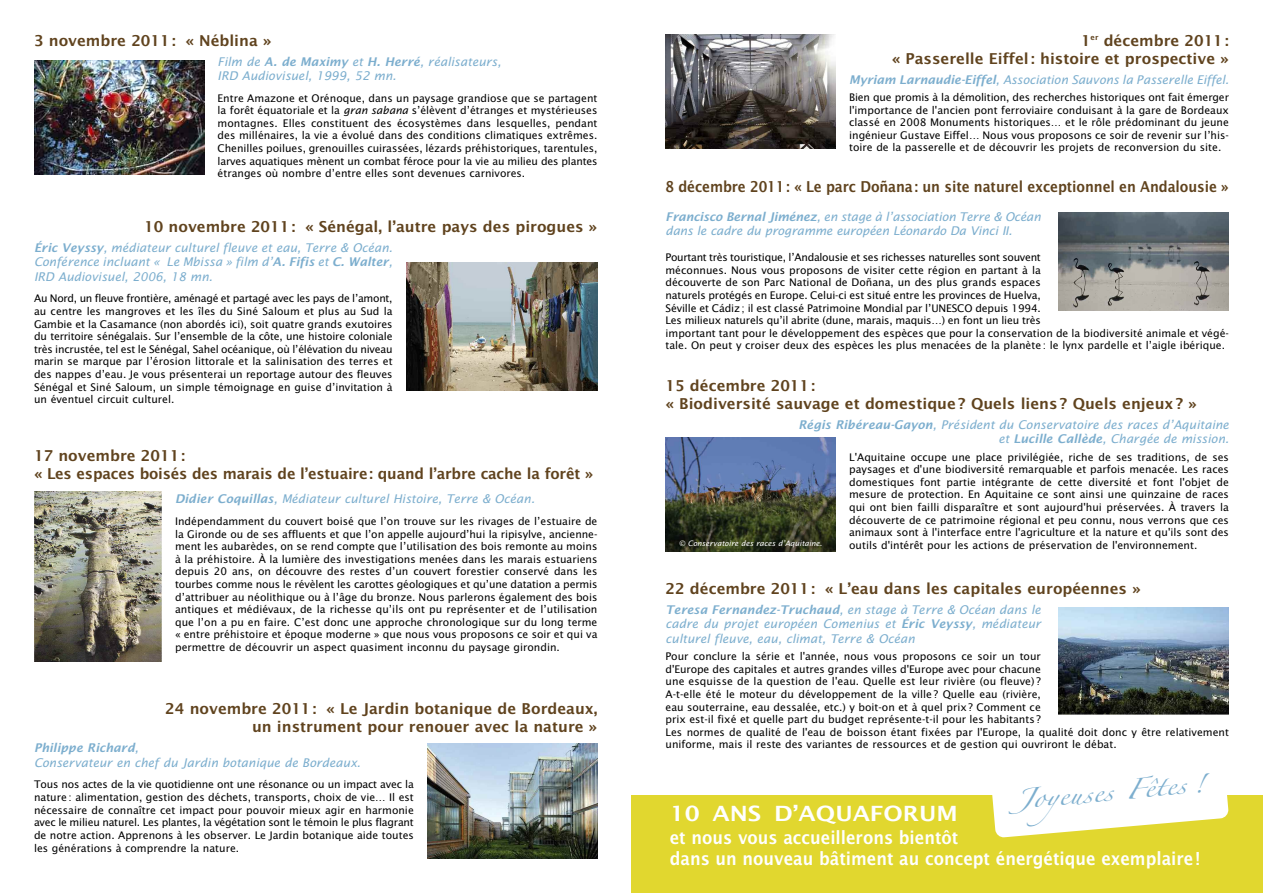
<style>
.page{position:relative;width:1263px;height:893px;background:#fff}
.page>*{position:absolute;margin:0;border:0;box-sizing:border-box;transform-origin:0 0}
.t1{font:600 21px "Lucida Sans";color:#fff;scale:1.12 1}
.t2{font:600 18px/21.6px "Lucida Sans";color:#fff;scale:.9 1}
.t3{font:18px "Zapfino";color:#7caece;scale:1.2 1}
.t4{font:600 15px/18px "Lucida Sans";color:#60431e;text-align:right}
.t5{font:600 15px "Lucida Sans";color:#60431e;scale:.9 1}
.t6{font:italic 12px/14.4px "Lucida Sans";color:#7caece}
.t7{font:10.5px/12.6px "Lucida Sans";color:#000;text-align:justify}
.t8{font:italic 7.5px "Lucida Sans";color:#fff}
.s1{font-weight:600}
.s2{font-style:italic}
</style>
<div class="page">
<img style="left:665px;top:438px;width:171px;height:113px">
<img style="left:34px;top:61px;width:170px;height:114px">
<img style="left:406px;top:263px;width:191px;height:127px">
<img style="left:1059px;top:213px;width:170px;height:98px">
<img style="left:665px;top:34px;width:171px;height:115px">
<div style="left:631px;top:795px;width:632px;height:98px;background:#e1d72f"></div>
<svg style="left:992px;top:795px;width:237px;height:43px"></svg>
<img style="left:34px;top:491px;width:127px;height:171px">
<img style="left:1059px;top:608px;width:170px;height:106px">
<img style="left:427px;top:744px;width:170px;height:114px">
<h3 class="t4" style="left:34px;top:31px;width:239px">3 novembre 2011 : « Néblina »</h3>
<p class="t6" style="left:218px;top:54px;width:285px">Film de <span class="s1">A. de Maximy</span> et <span class="s1">H. Herré</span>, réalisateurs,<br>IRD Audiovisuel, 1999, 52 mn.</p>
<p class="t7" style="left:218px;top:92px;width:381px">Entre Amazone et Orénoque, dans un paysage grandiose que se partagent la forêt équatoriale et la <span class="s2">gran sabana</span> s’élèvent d’étranges et mystérieuses montagnes. Elles constituent des écosystèmes dans lesquelles, pendant des millénaires, la vie a évolué dans des conditions climatiques extrêmes.<br>Chenilles poilues, grenouilles cuirassées, lézards préhistoriques, tarentules, larves aquatiques mènent un combat féroce pour la vie au milieu des plantes étranges où nombre d’entre elles sont devenues carnivores.</p>
<h3 class="t4" style="left:144px;top:218px;width:455px">10 novembre 2011 : « Sénégal, l’autre pays des pirogues »</h3>
<p class="t6" style="left:34px;top:241px;width:360px;text-align:justify"><span class="s1">Éric Veyssy</span>, médiateur culturel fleuve et eau, Terre &amp; Océan.<br>Conférence incluant « Le Mbissa » film d’<span class="s1">A. Fifis</span> et <span class="s1">C. Walter</span>, IRD Audiovisuel, 2006, 18 mn.</p>
<p class="t7" style="left:34px;top:292px;width:360px">Au Nord, un fleuve frontière, aménagé et partagé avec les pays de l’amont, au centre les mangroves et les îles du Siné Saloum et plus au Sud la Gambie et la Casamance (non abordés ici), soit quatre grands exutoires du territoire sénégalais. Sur l’ensemble de la côte, une histoire coloniale très incrustée, tel est le Sénégal, Sahel océanique, où l’élévation du niveau marin se marque par l’érosion littorale et la salinisation des terres et des nappes d’eau. Je vous présenterai un reportage autour des fleuves Sénégal et Siné Saloum, un simple témoignage en guise d’invitation à un éventuel circuit culturel.</p>
<h3 class="t4" style="left:34px;top:447px;width:561px;text-align:left">17 novembre 2011 :<br>« Les espaces boisés des marais de l’estuaire: quand l’arbre cache la forêt »</h3>
<p class="t6" style="left:175px;top:492px;width:361px"><span class="s1">Didier Coquillas</span>, Médiateur culturel Histoire, Terre &amp; Océan.</p>
<p class="t7" style="left:175px;top:515px;width:424px">Indépendamment du couvert boisé que l’on trouve sur les rivages de l’estuaire de la Gironde ou de ses affluents et que l’on appelle aujourd’hui la ripisylve, ancienne&shy;ment les aubarèdes, on se rend compte que l’utilisation des bois remonte au moins à la préhistoire. À la lumière des investigations menées dans les marais estuariens depuis 20 ans, on découvre des restes d’un couvert forestier conservé dans les tourbes comme nous le révèlent les carottes géologiques et qu’une datation a permis d’attribuer au néolithique ou à l’âge du bronze. Nous parlerons également des bois antiques et médiévaux, de la richesse qu’ils ont pu représenter et de l’utilisation que l’on a pu en faire. C’est donc une approche chronologique sur du long terme « entre préhistoire et époque moderne » que nous vous proposons ce soir et qui va permettre de découvrir un aspect quasiment inconnu du paysage girondin.</p>
<h3 class="t4" style="left:165px;top:700px;width:434px">24 novembre 2011 : « Le Jardin botanique de Bordeaux, un instrument pour renouer avec la nature »</h3>
<p class="t6" style="left:34px;top:741px;width:328px"><span class="s1">Philippe Richard</span>,<br>Conservateur en chef du Jardin botanique de Bordeaux.</p>
<p class="t7" style="left:34px;top:778px;width:381px">Tous nos actes de la vie quotidienne ont une résonance ou un impact avec la nature : alimentation, gestion des déchets, transports, choix de vie… Il est nécessaire de connaître cet impact pour pouvoir mieux agir en harmonie avec le milieu naturel. Les plantes, la végétation sont le témoin le plus flagrant de notre action. Apprenons à les observer. Le Jardin botanique aide toutes les générations à comprendre la nature.</p>
<h3 class="t4" style="left:892px;top:31px;width:339px">1<sup>er</sup> décembre 2011 :<br>« Passerelle Eiffel : histoire et prospective »</h3>
<p class="t6" style="left:849px;top:72px;width:381px"><span class="s1">Myriam Larnaudie-Eiffel</span>, Association Sauvons la Passerelle Eiffel.</p>
<p class="t7" style="left:849px;top:91px;width:381px">Bien que promis à la démolition, des recherches historiques ont fait émerger l'importance de l'ancien pont ferroviaire conduisant à la gare de Bordeaux classé en 2008 Monuments historiques… et le rôle prédominant du jeune ingénieur Gustave Eiffel… Nous vous proposons ce soir de revenir sur l’his&shy;toire de la passerelle et de découvrir les projets de reconversion du site.</p>
<h3 class="t5" style="left:665px;top:178px;width:627px">8 décembre 2011: « Le parc Doñana : un site naturel exceptionnel en Andalousie »</h3>
<p class="t6" style="left:665px;top:210px;width:377px"><span class="s1">Francisco Bernal Jiménez</span>, en stage à l’association Terre &amp; Océan dans le cadre du programme européen Léonardo Da Vinci II.</p>
<p class="t7" style="left:665px;top:251px;width:565px;text-align:left">Pourtant très touristique, l’Andalousie et ses richesses naturelles sont souvent<br>méconnues. Nous vous proposons de visiter cette région en partant à la<br>découverte de son Parc National de Doñana, un des plus grands espaces<br>naturels protégés en Europe. Celui-ci est situé entre les provinces de Huelva,<br>Séville et Cádiz; il est classé Patrimoine Mondial par l’UNESCO depuis 1994.<br>Les milieux naturels qu’il abrite (dune, marais, maquis…) en font un lieu très<br>important tant pour le développement des espèces que pour la conservation de la biodiversité animale et végé&shy;tale. On peut y croiser deux des espèces les plus menacées de la planète : le lynx pardelle et l’aigle ibérique.</p>
<h3 class="t4" style="left:665px;top:377px;width:533px;text-align:left">15 décembre 2011 :<br>« Biodiversité sauvage et domestique ? Quels liens ? Quels enjeux ? »</h3>
<p class="t6" style="left:798px;top:417px;width:432px;text-align:right"><span class="s1">Régis Ribéreau-Gayon</span>, Président du Conservatoire des races d’Aquitaine et <span class="s1">Lucille Callède</span>, Chargée de mission.</p>
<p class="t7" style="left:849px;top:451px;width:381px">L'Aquitaine occupe une place privilégiée, riche de ses traditions, de ses paysages et d'une biodiversité remarquable et parfois menacée. Les races domestiques font partie intégrante de cette diversité et font l'objet de mesure de protection. En Aquitaine ce sont ainsi une quinzaine de races qui ont bien failli disparaître et sont aujourd'hui préservées. À travers la découverte de ce patrimoine régional et peu connu, nous verrons que ces animaux sont à l'interface entre l'agriculture et la nature et qu'ils sont des outils d'intérêt pour les actions de préservation de l'environnement.</p>
<p class="t8" style="left:679px;top:539px;width:145px">© Conservatoire des races d’Aquitaine.</p>
<h3 class="t4" style="left:665px;top:580px;width:477px">22 décembre 2011 : « L’eau dans les capitales européennes »</h3>
<p class="t6" style="left:665px;top:602px;width:377px;text-align:justify"><span class="s1">Teresa Fernandez-Truchaud</span>, en stage à Terre &amp; Océan dans le cadre du projet européen Comenius et <span class="s1">Éric Veyssy</span>, médiateur culturel fleuve, eau, climat, Terre &amp; Océan</p>
<p class="t7" style="left:665px;top:650px;width:565px;text-align:left">Pour conclure la série et l'année, nous vous proposons ce soir un tour<br>d'Europe des capitales et autres grandes villes d'Europe avec pour chacune<br>une esquisse de la question de l'eau. Quelle est leur rivière (ou fleuve) ?<br>A-t-elle été le moteur du développement de la ville ? Quelle eau (rivière,<br>eau souterraine, eau dessalée, etc.) y boit-on et à quel prix ? Comment ce<br>prix est-il fixé et quelle part du budget représente-t-il pour les habitants ?<br>Les normes de qualité de l'eau de boisson étant fixées par l'Europe, la qualité doit donc y être relativement uniforme, mais il reste des variantes de ressources et de gestion qui ouvriront le débat.</p>
<h2 class="t3" style="left:1014px;top:792px;width:160px;rotate:-5deg">Joyeuses Fêtes !</h2>
<h1 class="t1" style="left:670px;top:801px;width:259px">10 ANS D’AQUAFORUM</h1>
<h2 class="t2" style="left:670px;top:827px;width:591px">et nous vous accueillerons bientôt<br>dans un nouveau bâtiment au concept énergétique exemplaire !</h2>
</div>
